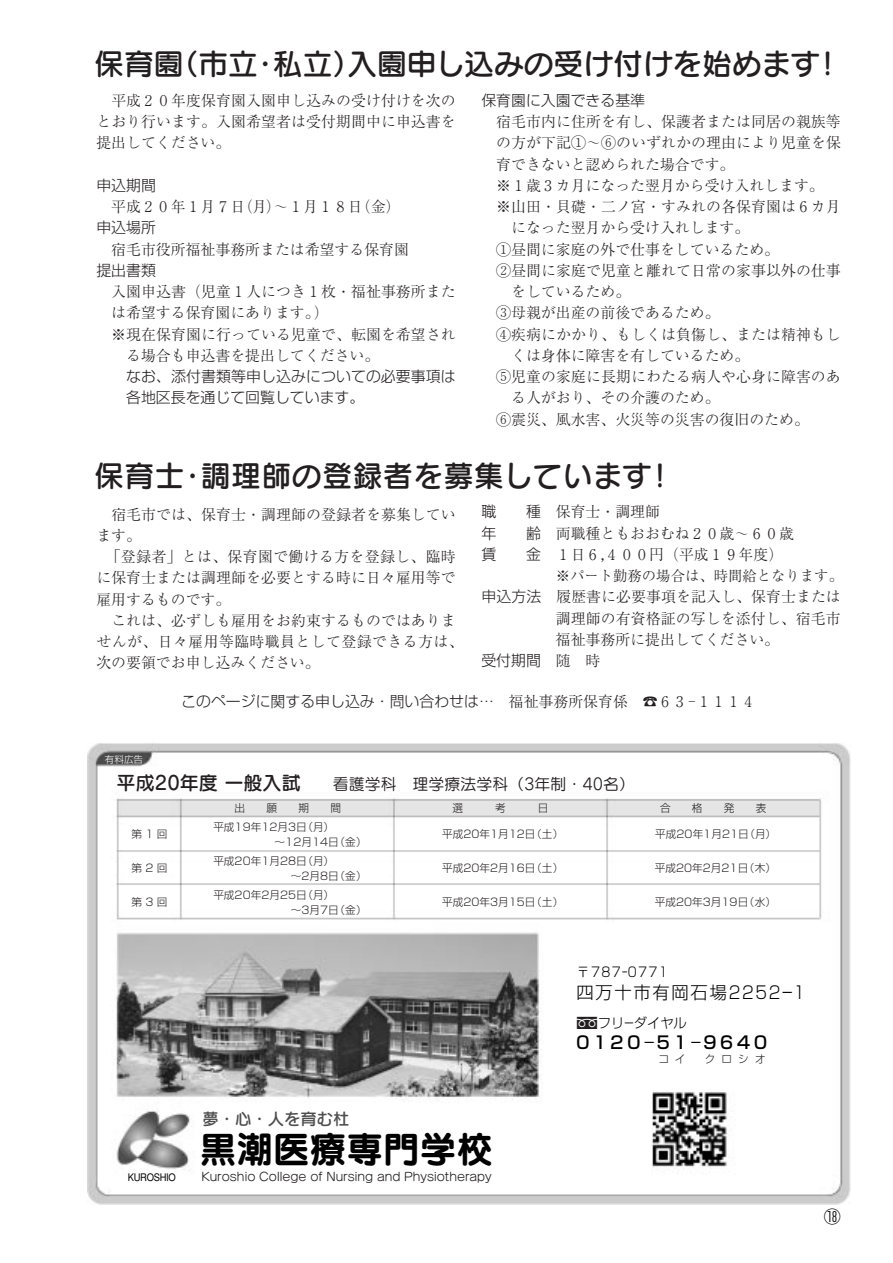
<style>
.page{position:relative;width:893px;height:1263px;background:#fff}
.page>*{position:absolute;margin:0;border:0;box-sizing:border-box;transform-origin:0 0}
.t1{font:36.6px "Seurat CID B";color:#000}
.t2{font:29.7px "Seurat CID DB";color:#231f20}
.t3{font:29.7px "Seurat CID DB";letter-spacing:.02em;color:#231f20}
.t4{font:19.2px "Seurat CID DB";color:#231f20}
.t5{font:300 17.25px "Shin Go";letter-spacing:.1em;color:#000}
.t6{font:500 17.25px "Shin Go";letter-spacing:.22em;color:#000}
.t7{font:300 16.95px "Shin Go";color:#000}
.t8{font:16.35px "Seurat CID DB";color:#4d4d4d}
.t9{font:15.9px "Seurat CID M";color:#231f20}
.t10{font:300 14.85px/21.3px "Ryumin";letter-spacing:.005em;color:#231f20;text-align:justify}
.t11{font:300 14.85px/21.3px "Shin Go";color:#231f20}
.t12{font:300 14.4px "Ryumin";color:#231f20}
.t13{font:300 13.35px "Shin Go";letter-spacing:.1em;color:#000}
.t14{font:300 13.35px "Shin Go";color:#000}
.t15{font:11.7px "Seurat CID M";letter-spacing:.005em;color:#231f20}
.t16{font:300 10.65px/19.2px "Shin Go";color:#231f20}
.t17{font:500 10.5px "Gothic BBB";letter-spacing:-.03em;color:#000;scale:.9 1}
.t18{font:300 9.6px "Shin Go";color:#fff}
.s1{font-family:"Shin Go"}
.s2{font-family:"Ryumin"}
.s3{font-family:"BLS Gaiji ST Sgl";font-weight:400}
.s4{font-family:"BLS Gaiji ST Sgl";font-weight:400;font-size:21.3px;color:#231f20}
.s5{font-weight:300}
</style>
<div class="page">
<img style="left:87px;top:743px;width:763px;height:461px">
<h2 class="t2" style="left:94px;top:45px;width:749px">保育園（市立・私立）入園申し込みの受け付けを始めます！</h2>
<p class="t10" style="left:96px;top:91px;width:361px;text-indent:15px">平成２０年度保育園入園申し込みの受け付けを次のとおり行います。入園希望者は受付期間中に申込書を提出してください。</p>
<p class="t11" style="left:96px;top:174px;width:61px">申込期間</p>
<p class="t10" style="left:111px;top:197px;width:291px">平成２０年１月７日（月）～１月１８日（金）</p>
<p class="t11" style="left:96px;top:216px;width:61px">申込場所</p>
<p class="t10" style="left:111px;top:240px;width:299px">宿毛市役所福祉事務所または希望する保育園</p>
<p class="t11" style="left:96px;top:259px;width:61px">提出書類</p>
<p class="t10" style="left:111px;top:282px;width:346px">入園申込書（児童１人につき１枚・福祉事務所また</p>
<p class="t10" style="left:111px;top:303px;width:219px">は希望する保育園にあります。）</p>
<p class="t10" style="left:111px;top:325px;width:346px">※現在保育園に行っている児童で、転園を希望され</p>
<p class="t10" style="left:126px;top:346px;width:254px">る場合も申込書を提出してください。</p>
<p class="t11" style="left:126px;top:365px;width:331px">なお、添付書類等申し込みについての必要事項は各地区長を通じて回覧しています。</p>
<p class="t11" style="left:481px;top:89px;width:165px">保育園に入園できる基準</p>
<p class="t10" style="left:496px;top:112px;width:346px">宿毛市内に住所を有し、保護者または同居の親族等</p>
<p class="t10" style="left:496px;top:133px;width:346px">の方が下記①～⑥のいずれかの理由により児童を保</p>
<p class="t10" style="left:496px;top:155px;width:240px">育できないと認められた場合です。</p>
<p class="t10" style="left:496px;top:176px;width:329px">※１歳３カ月になった翌月から受け入れします。</p>
<p class="t10" style="left:496px;top:197px;width:346px">※山田・貝礎・二ノ宮・すみれの各保育園は６カ月</p>
<p class="t10" style="left:511px;top:218px;width:240px">になった翌月から受け入れします。</p>
<p class="t10" style="left:496px;top:240px;width:284px">①昼間に家庭の外で仕事をしているため。</p>
<p class="t10" style="left:496px;top:261px;width:346px">②昼間に家庭で児童と離れて日常の家事以外の仕事</p>
<p class="t10" style="left:511px;top:282px;width:121px">をしているため。</p>
<p class="t10" style="left:496px;top:303px;width:225px">③母親が出産の前後であるため。</p>
<p class="t10" style="left:496px;top:325px;width:346px">④疾病にかかり、もしくは負傷し、または精神もし</p>
<p class="t10" style="left:511px;top:346px;width:240px">くは身体に障害を有しているため。</p>
<p class="t10" style="left:496px;top:367px;width:346px">⑤児童の家庭に長期にわたる病人や心身に障害のあ</p>
<p class="t10" style="left:511px;top:389px;width:210px">る人がおり、その介護のため。</p>
<p class="t10" style="left:496px;top:410px;width:314px">⑥震災、風水害、火災等の災害の復旧のため。</p>
<h2 class="t3" style="left:94px;top:456px;width:582px">保育士・調理師の登録者を募集しています！</h2>
<p class="t10" style="left:96px;top:505px;width:361px;text-indent:15px">宿毛市では、保育士・調理師の登録者を募集しています。</p>
<p class="t10" style="left:96px;top:547px;width:361px;text-indent:9px">「登録者」とは、保育園で働ける方を登録し、臨時に保育士または調理師を必要とする時に日々雇用等で雇用するものです。</p>
<p class="t10" style="left:96px;top:611px;width:369px;text-align:left;text-indent:15px">これは、必ずしも雇用をお約束するものではありませんが、日々雇用等臨時職員として登録できる方は、次の要領でお申し込みください。</p>
<p class="t11" style="left:481px;top:500px;width:16px">職</p>
<p class="t10" style="left:526px;top:502px;width:135px"><span class="s1">種</span> 保育士・調理師</p>
<p class="t11" style="left:481px;top:522px;width:16px">年</p>
<p class="t10" style="left:526px;top:524px;width:269px"><span class="s1">齢</span> 両職種ともおおむね２０歳～６０歳</p>
<p class="t11" style="left:481px;top:543px;width:16px">賃</p>
<p class="t10" style="left:526px;top:545px;width:259px"><span class="s1">金</span> １日６，４００円（平成１９年度）</p>
<p class="t12" style="left:556px;top:568px;width:289px">※パート勤務の場合は、時間給となります。</p>
<p class="t10" style="left:556px;top:587px;width:286px;text-indent:-74px"><span class="s1">申込方法</span> 履歴書に必要事項を記入し、保育士または調理師の有資格証の写しを添付し、宿毛市福祉事務所に提出してください。</p>
<p class="t11" style="left:481px;top:649px;width:121px">受付期間 <span class="s2">随 時</span></p>
<p class="t18" style="left:105px;top:753px;width:40px">有料広告</p>
<p class="t11" style="left:181px;top:690px;width:576px">このページに関する申し込み・問い合わせは… <span class="s2">福祉事務所保育係</span> <span class="s3">蕁</span><span class="s2">６３－１１１４</span></p>
<p class="t4" style="left:117px;top:771px;width:186px">平成20年度一般入試</p>
<p class="t9" style="left:333px;top:774px;width:304px">看護学科 理学療法学科（3年制・40名）</p>
<p class="t16" style="left:132px;top:823px;width:37px">第1回</p>
<p class="t16" style="left:132px;top:857px;width:37px">第2回</p>
<p class="t16" style="left:132px;top:891px;width:37px">第3回</p>
<p class="t17" style="left:128px;top:1171px;width:55px">KUROSHIO</p>
<p class="t16" style="left:234px;top:798px;width:12px">出</p>
<p class="t16" style="left:266px;top:798px;width:12px">願</p>
<p class="t16" style="left:298px;top:798px;width:12px">期</p>
<p class="t16" style="left:213px;top:798px;width:129px;line-height:18.6px;text-indent:117px">間平成19年12月3日（月）</p>
<p class="t16" style="left:213px;top:832px;width:155px;text-indent:61px">～12月14日（金）平成20年1月28日（月）</p>
<p class="t16" style="left:213px;top:866px;width:155px;text-indent:77px">～2月8日（金）平成20年2月25日（月）</p>
<p class="t16" style="left:291px;top:900px;width:77px">～3月7日（金）</p>
<p class="t8" style="left:202px;top:1108px;width:149px">夢・心・人を育む杜</p>
<p class="t16" style="left:452px;top:798px;width:12px">選</p>
<p class="t16" style="left:495px;top:798px;width:12px">考</p>
<p class="t16" style="left:537px;top:798px;width:12px">日</p>
<p class="t16" style="left:660px;top:798px;width:12px">合</p>
<p class="t16" style="left:692px;top:798px;width:12px">格</p>
<p class="t16" style="left:723px;top:798px;width:12px">発</p>
<p class="t16" style="left:755px;top:798px;width:12px">表</p>
<p class="t16" style="left:442px;top:823px;width:123px">平成20年1月12日（土）</p>
<p class="t16" style="left:442px;top:857px;width:123px">平成20年2月16日（土）</p>
<p class="t16" style="left:442px;top:891px;width:123px">平成20年3月15日（土）</p>
<p class="t16" style="left:655px;top:823px;width:122px">平成20年1月21日（月）</p>
<p class="t16" style="left:654px;top:857px;width:123px">平成20年2月21日（木）</p>
<p class="t16" style="left:654px;top:891px;width:123px">平成20年3月19日（水）</p>
<p class="t13" style="left:576px;top:964px;width:93px">〒787ー0771</p>
<p class="t5" style="left:576px;top:981px;width:230px">四万十市有岡石場2252ー1</p>
<p class="t14" style="left:576px;top:1014px;width:112px"><span class="s4">薔</span>フリーダイヤル</p>
<p class="t6" style="left:576px;top:1032px;width:192px">0120<span class="s5">ー</span>51<span class="s5">ー</span>9640</p>
<p class="t16" style="left:658px;top:1049px;width:28px">コイ</p>
<p class="t16" style="left:704px;top:1049px;width:62px">クロシオ</p>
<h1 class="t1" style="left:200px;top:1124px;width:294px">黒潮医療専門学校</h1>
<p class="t15" style="left:201px;top:1169px;width:291px">Kuroshio College of Nursing and Physiotherapy</p>
<p class="t7" style="left:823px;top:1205px;width:19px">⑱</p>
</div>
